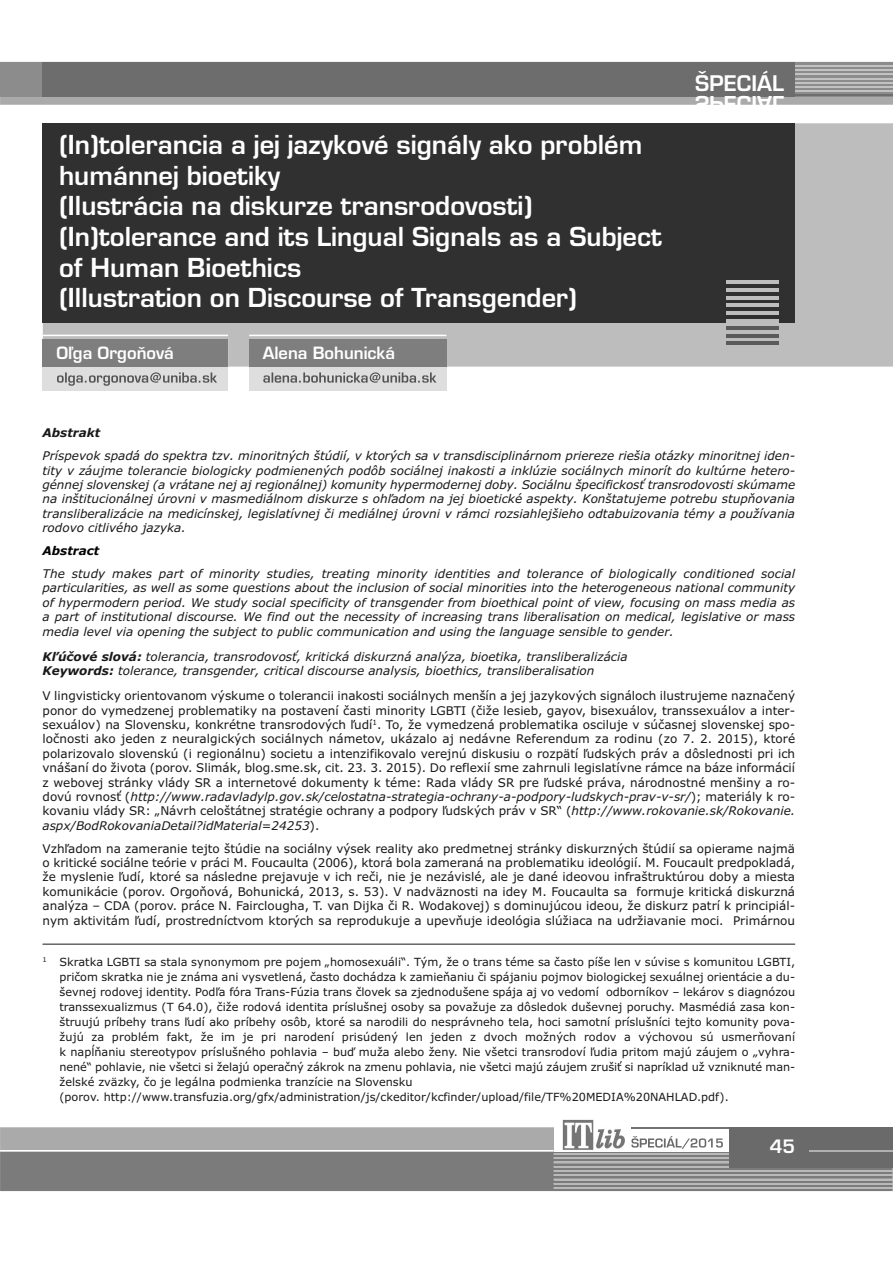
<style>
.page{position:relative;width:893px;height:1263px;background:#fff}
.page>*{position:absolute;margin:0;border:0;box-sizing:border-box;transform-origin:0 0}
.t1{font:25.5px/30.6px "Euromode CE Bold";color:#fff}
.t2{font:21px "Euromode CE Bold";color:#fff}
.t3{font:18px "Euromode CE Bold";color:#fff}
.t4{font:16.5px "Euromode CE Bold";color:#fff}
.t5{font:12px/14.4px "Verdana";color:#191919;text-align:justify}
.t6{font:italic 12px/14.4px "Verdana";color:#191919;text-align:justify}
.t7{font:italic 700 12px "Verdana";color:#191919}
.t8{font:italic 700 12px "Verdana";color:#000}
.t9{font:11.25px/15px "Verdana";color:#191919}
.s1{font-weight:700}
.s2{font-style:italic}
</style>
<div class="page">
<svg style="left:1px;top:1127px;width:553px;height:9px;background:#acacac"></svg>
<svg style="left:0;top:62px;width:893px;height:43px;background:#7e7e7e"></svg>
<hr style="left:795px;top:65px;width:98px;height:2px;background:#c2c2c2">
<hr style="left:631px;top:1127px;width:98px;height:2px;background:#717171">
<img style="left:562px;top:1119px;width:61px;height:17px">
<div style="left:729px;top:1127px;width:164px;height:41px;background:#6a6a6a"></div>
<hr style="left:0;top:1127px;width:1px;height:64px;background:#aaa">
<svg style="left:0;top:1136px;width:893px;height:55px;background:#8e8e8e"></svg>
<div style="left:43px;top:123px;width:850px;height:244px;background:#bdbdbd"></div>
<div style="left:43px;top:123px;width:752px;height:200px;background:#303030"></div>
<hr style="left:43px;top:335px;width:185px;height:1px;background:#fff">
<div style="left:43px;top:339px;width:185px;height:28px;background:#7e7e7e"></div>
<svg style="left:43px;top:367px;width:185px;height:23px;background:#cdcdcd"></svg>
<hr style="left:727px;top:281px;width:52px;height:3px;background:#bdbdbd">
<hr style="left:727px;top:288px;width:52px;height:3px;background:#bdbdbd">
<hr style="left:727px;top:296px;width:52px;height:3px;background:#bdbdbd">
<hr style="left:727px;top:304px;width:52px;height:3px;background:#bdbdbd">
<hr style="left:727px;top:311px;width:52px;height:3px;background:#bdbdbd">
<hr style="left:727px;top:319px;width:52px;height:3px;background:#bdbdbd">
<hr style="left:727px;top:327px;width:52px;height:3px;background:#5a5a5a">
<hr style="left:727px;top:334px;width:52px;height:3px;background:#5a5a5a">
<hr style="left:727px;top:342px;width:52px;height:3px;background:#5a5a5a">
<svg style="left:57px;top:372px;width:42px;height:14px"></svg>
<hr style="left:249px;top:335px;width:197px;height:1px;background:#fff">
<div style="left:249px;top:339px;width:197px;height:28px;background:#7e7e7e"></div>
<svg style="left:249px;top:367px;width:197px;height:23px;background:#cdcdcd"></svg>
<svg style="left:263px;top:372px;width:47px;height:11px"></svg>
<hr style="left:43px;top:944px;width:752px;height:1px;background:#191919">
<h1 class="t1" style="left:59px;top:129px;width:604px">(In)tolerancia a jej jazykové signály ako problém humánnej bioetiky<br>(Ilustrácia na diskurze transrodovosti) (In)tolerance and its Lingual Signals as a Subject of Human Bioethics<br>(Illustration on Discourse of Transgender)</h1>
<h3 class="t4" style="left:56px;top:343px;width:119px">Oľga Orgoňová</h3>
<h3 class="t4" style="left:263px;top:343px;width:134px">Alena Bohunická</h3>
<h2 class="t2" style="left:695px;top:73px;width:90px">ŠŠ PP EE CC II ÁÁ LL</h2>
<p class="t7" style="left:43px;top:426px;width:59px">Abstrakt</p>
<p class="t6" style="left:43px;top:449px;width:754px">Príspevok spadá do spektra tzv. minoritných štúdií, v ktorých sa v transdisciplinárnom priereze riešia otázky minoritnej iden&shy;tity v záujme tolerancie biologicky podmienených podôb sociálnej inakosti a inklúzie sociálnych minorít do kultúrne hetero&shy;génnej slovenskej (a vrátane nej aj regionálnej) komunity hypermodernej doby. Sociálnu špecifickosť transrodovosti skúmame na inštitucionálnej úrovni v masmediálnom diskurze s ohľadom na jej bioetické aspekty. Konštatujeme potrebu stupňovania transliberalizácie na medicínskej, legislatívnej či mediálnej úrovni v rámci rozsiahlejšieho odtabuizovania témy a používania rodovo citlivého jazyka.</p>
<p class="t8" style="left:43px;top:544px;width:58px">Abstract</p>
<p class="t6" style="left:43px;top:567px;width:754px">The study makes part of minority studies, treating minority identities and tolerance of biologically conditioned social particularities, as well as some questions about the inclusion of social minorities into the heterogeneous national community of hypermodern period. We study social specificity of transgender from bioethical point of view, focusing on mass media as a part of institutional discourse. We find out the necessity of increasing trans liberalisation on medical, legislative or mass media level via opening the subject to public communication and using the language sensible to gender.</p>
<p class="t6" style="left:43px;top:649px;width:587px"><span class="s1">Kľúčové slová:</span> tolerancia, transrodovosť, kritická diskurzná analýza, bioetika, transliberalizácia<br><span class="s1">Keywords:</span> tolerance, transgender, critical discourse analysis, bioethics, transliberalisation</p>
<p class="t5" style="left:43px;top:689px;width:754px">V lingvisticky orientovanom výskume o tolerancii inakosti sociálnych menšín a jej jazykových signáloch ilustrujeme naznačený ponor do vymedzenej problematiky na postavení časti minority LGBTI (čiže lesieb, gayov, bisexuálov, transsexuálov a inter&shy;sexuálov) na Slovensku, konkrétne transrodových ľudí<sup>1</sup>. To, že vymedzená problematika osciluje v súčasnej slovenskej spo&shy;ločnosti ako jeden z neuralgických sociálnych námetov, ukázalo aj nedávne Referendum za rodinu (zo 7. 2. 2015), ktoré polarizovalo slovenskú (i regionálnu) societu a intenzifikovalo verejnú diskusiu o rozpätí ľudských práv a dôslednosti pri ich vnášaní do života (porov. Slimák, blog.sme.sk, cit. 23. 3. 2015). Do reflexií sme zahrnuli legislatívne rámce na báze informácií z webovej stránky vlády SR a internetové dokumenty k téme: Rada vlády SR pre ľudské práva, národnostné menšiny a ro&shy;dovú rovnosť (<span class="s2">http://www.radavladylp.gov.sk/celostatna-strategia-ochrany-a-podpory-ludskych-prav-v-sr/</span>); materiály k ro&shy;kovaniu vlády SR: „Návrh celoštátnej stratégie ochrany a podpory ľudských práv v SR“ (<span class="s2">http://www.rokovanie.sk/Rokovanie. aspx/BodRokovaniaDetail?idMaterial=24253</span>).</p>
<p class="t5" style="left:43px;top:841px;width:754px">Vzhľadom na zameranie tejto štúdie na sociálny výsek reality ako predmetnej stránky diskurzných štúdií sa opierame najmä o kritické sociálne teórie v práci M. Foucaulta (2006), ktorá bola zameraná na problematiku ideológií. M. Foucault predpokladá, že myslenie ľudí, ktoré sa následne prejavuje v ich reči, nie je nezávislé, ale je dané ideovou infraštruktúrou doby a miesta komunikácie (porov. Orgoňová, Bohunická, 2013, s. 53). V nadväznosti na idey M. Foucaulta sa formuje kritická diskurzná analýza – CDA (porov. práce N. Fairclougha, T. van Dijka či R. Wodakovej) s dominujúcou ideou, že diskurz patrí k principiál&shy;nym aktivitám ľudí, prostredníctvom ktorých sa reprodukuje a upevňuje ideológia slúžiaca na udržiavanie moci. Primárnou</p>
<p class="t9" style="left:60px;top:954px;width:737px;text-indent:-17px"><sup>1</sup> Skratka LGBTI sa stala synonymom pre pojem „homosexuáli“. Tým, že o trans téme sa často píše len v súvise s komunitou LGBTI, pričom skratka nie je známa ani vysvetlená, často dochádza k zamieňaniu či spájaniu pojmov biologickej sexuálnej orientácie a du&shy;ševnej rodovej identity. Podľa fóra Trans-Fúzia trans človek sa zjednodušene spája aj vo vedomí odborníkov – lekárov s diagnózou transsexualizmus (T 64.0), čiže rodová identita príslušnej osoby sa považuje za dôsledok duševnej poruchy. Masmédiá zasa kon&shy;štruujú príbehy trans ľudí ako príbehy osôb, ktoré sa narodili do nesprávneho tela, hoci samotní príslušníci tejto komunity pova&shy;žujú za problém fakt, že im je pri narodení prisúdený len jeden z dvoch možných rodov a výchovou sú usmerňovaní k napĺňaniu stereotypov príslušného pohlavia – buď muža alebo ženy. Nie všetci transrodoví ľudia pritom majú záujem o „vyhra&shy;nené“ pohlavie, nie všetci si želajú operačný zákrok na zmenu pohlavia, nie všetci majú záujem zrušiť si napríklad už vzniknuté man&shy;želské zväzky, čo je legálna podmienka tranzície na Slovensku<br>(porov. http://www.transfuzia.org/gfx/administration/js/ckeditor/kcfinder/upload/file/TF%20MEDIA%20NAHLAD.pdf).</p>
<h3 class="t3" style="left:770px;top:1135px;width:27px">45</h3>
</div>
